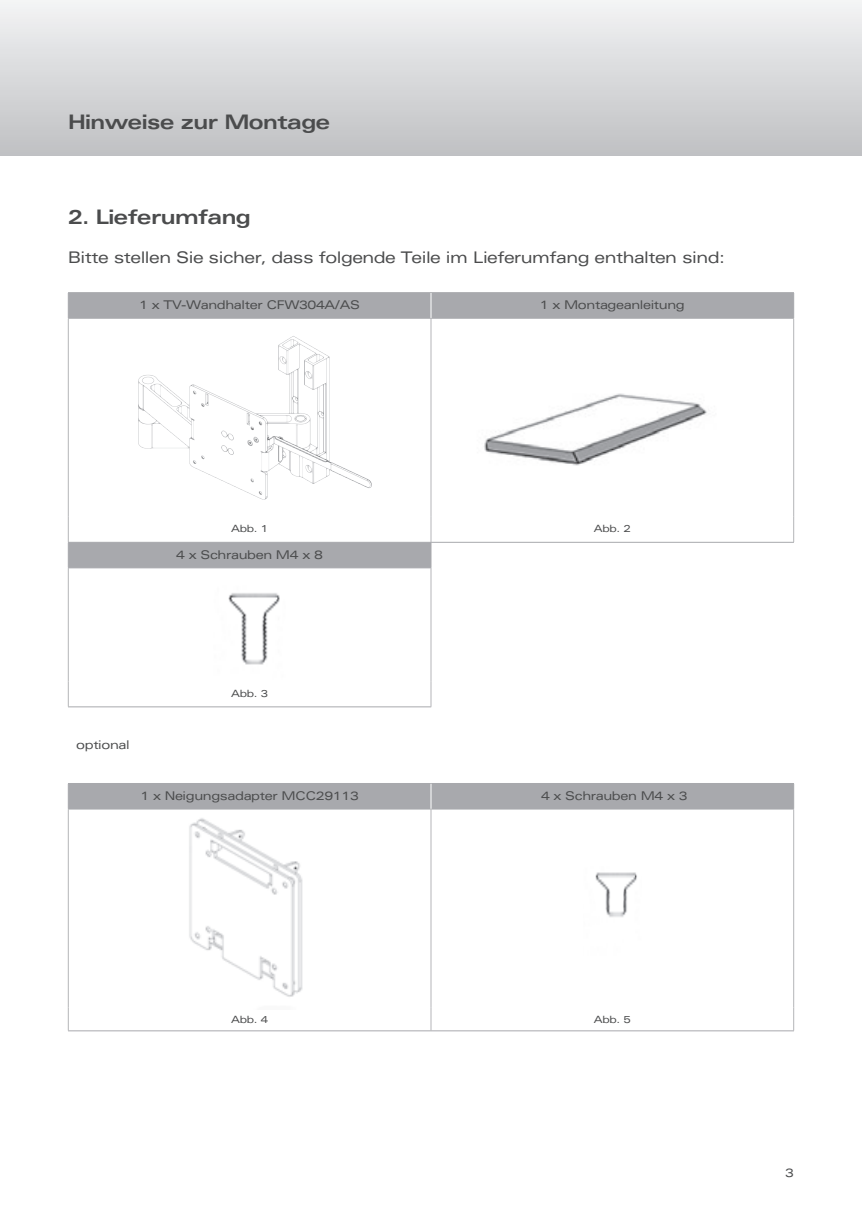
<style>
.page{position:relative;width:862px;height:1214px;background:#fff}
.page>*{position:absolute;margin:0;border:0;box-sizing:border-box;transform-origin:0 0}
.Hauptüberschrift__im{font:700 expanded 20px "Univers LT Pro";letter-spacing:-.03em;color:#4b4c4d}
.Überschrift__im_Text{font:700 expanded 20px "Univers LT Pro";letter-spacing:-.03em;color:#4b4c4d}
.Fließtext{font:expanded 16px "Univers LT Pro";letter-spacing:-.03em;color:#4b4c4d}
.Hauptüberschrift__im-2{font:expanded 12px "Univers LT Pro";letter-spacing:-.03em;color:#4b4c4d}
.Text_in_Tabelle{font:expanded 12px "Univers LT Pro";letter-spacing:-.03em;color:#4b4c4d}
.Fussnoten{font:expanded 10px "Univers LT Pro";letter-spacing:-.03em;color:#4b4c4d}
</style>
<div class="page">
<div style="left:0;top:0;width:862px;height:156px;background:linear-gradient(to bottom,#f3f4f5,#bfc0c3)"></div>
<svg style="left:68px;top:293px;width:725px;height:515px"></svg>
<hr style="left:68px;top:292px;width:363px;height:1px;background:#a8a9ad">
<svg style="left:68px;top:293px;width:1px;height:25px"></svg>
<hr style="left:431px;top:292px;width:363px;height:1px;background:#a8a9ad">
<svg style="left:793px;top:293px;width:1px;height:25px"></svg>
<hr style="left:68px;top:542px;width:363px;height:1px;background:#a8a9ad">
<hr style="left:431px;top:542px;width:363px;height:1px;background:#a8a9ad">
<hr style="left:68px;top:706px;width:363px;height:1px;background:#a8a9ad">
<hr style="left:68px;top:783px;width:363px;height:1px;background:#a8a9ad">
<svg style="left:68px;top:784px;width:1px;height:24px"></svg>
<hr style="left:431px;top:783px;width:363px;height:1px;background:#a8a9ad">
<svg style="left:793px;top:784px;width:1px;height:24px"></svg>
<hr style="left:68px;top:1030px;width:363px;height:1px;background:#a8a9ad">
<hr style="left:431px;top:1030px;width:363px;height:1px;background:#a8a9ad">
<hr style="left:68px;top:318px;width:363px;height:1px;background:#a8a9ad">
<hr style="left:431px;top:318px;width:363px;height:1px;background:#a8a9ad">
<hr style="left:68px;top:567px;width:363px;height:1px;background:#a8a9ad">
<hr style="left:68px;top:808px;width:363px;height:1px;background:#a8a9ad">
<hr style="left:431px;top:808px;width:363px;height:1px;background:#a8a9ad">
<hr style="left:68px;top:318px;width:1px;height:198px;background:#b4b5b8">
<hr style="left:431px;top:318px;width:1px;height:198px;background:#b4b5b8">
<hr style="left:793px;top:318px;width:1px;height:198px;background:#b4b5b8">
<svg style="left:68px;top:516px;width:1px;height:51px"></svg>
<svg style="left:431px;top:516px;width:1px;height:51px"></svg>
<svg style="left:793px;top:516px;width:1px;height:26px"></svg>
<hr style="left:68px;top:568px;width:1px;height:113px;background:#b4b5b8">
<hr style="left:431px;top:568px;width:1px;height:113px;background:#b4b5b8">
<svg style="left:68px;top:681px;width:1px;height:25px"></svg>
<svg style="left:431px;top:681px;width:1px;height:25px"></svg>
<svg style="left:68px;top:1007px;width:1px;height:23px"></svg>
<svg style="left:431px;top:1007px;width:1px;height:23px"></svg>
<svg style="left:793px;top:1007px;width:1px;height:23px"></svg>
<hr style="left:68px;top:809px;width:1px;height:198px;background:#b4b5b8">
<hr style="left:431px;top:809px;width:1px;height:198px;background:#b4b5b8">
<hr style="left:793px;top:809px;width:1px;height:198px;background:#b4b5b8">
<svg style="left:431px;top:293px;width:1px;height:25px"></svg>
<svg style="left:431px;top:784px;width:1px;height:24px"></svg>
<img style="left:443px;top:346px;width:335px;height:145px">
<img style="left:94px;top:320px;width:311px;height:197px">
<img style="left:214px;top:586px;width:71px;height:96px">
<img style="left:189px;top:818px;width:114px;height:179px">
<img style="left:595px;top:872px;width:42px;height:45px">
<p class="Hauptüberschrift__im" style="left:68px;top:110px;width:264px">Hinweise zur Montage</p>
<p class="Überschrift__im_Text" style="left:68px;top:206px;width:184px">2. Lieferumfang</p>
<p class="Fließtext" style="left:68px;top:248px;width:658px">Bitte stellen Sie sicher, dass folgende Teile im Lieferumfang enthalten sind:</p>
<p class="Hauptüberschrift__im-2" style="left:139px;top:298px;width:222px">1 x TV-Wandhalter CFW304A/AS</p>
<p class="Hauptüberschrift__im-2" style="left:540px;top:298px;width:147px">1 x Montageanleitung</p>
<p class="Fussnoten" style="left:231px;top:522px;width:38px">Abb. 1</p>
<p class="Fussnoten" style="left:594px;top:522px;width:38px">Abb. 2</p>
<p class="Hauptüberschrift__im-2" style="left:176px;top:547px;width:148px">4 x Schrauben M4 x 8</p>
<p class="Fussnoten" style="left:231px;top:687px;width:38px">Abb. 3</p>
<p class="Text_in_Tabelle" style="left:76px;top:737px;width:55px">optional</p>
<p class="Hauptüberschrift__im-2" style="left:140px;top:788px;width:220px">1 x Neigungsadapter MCC29113</p>
<p class="Hauptüberschrift__im-2" style="left:541px;top:788px;width:148px">4 x Schrauben M4 x 3</p>
<p class="Fussnoten" style="left:231px;top:1013px;width:38px">Abb. 4</p>
<p class="Fussnoten" style="left:594px;top:1013px;width:38px">Abb. 5</p>
<p class="Hauptüberschrift__im-2" style="left:785px;top:1165px;width:10px">3</p>
</div>
